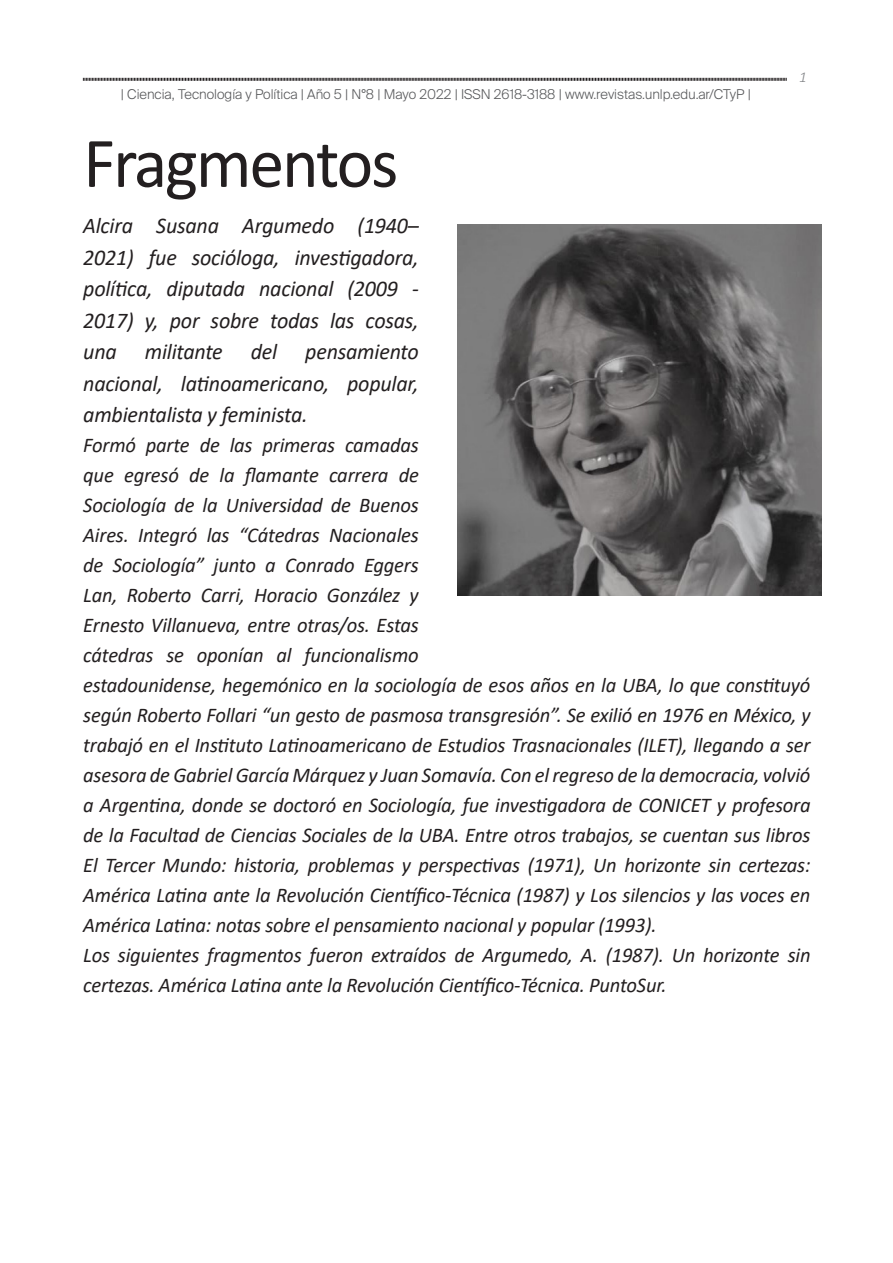
<style>
.page{position:relative;width:893px;height:1263px;background:#fff}
.page>*{position:absolute;margin:0;border:0;box-sizing:border-box;transform-origin:0 0}
.t1{font:71.85px "Calibri";letter-spacing:-.03em;color:#231f20}
.t2{font:italic 22.5px/31.5px "Calibri";letter-spacing:-.01em;color:#231f20;text-align:justify}
.t3{font:italic 21px/30px "Calibri";letter-spacing:-.01em;color:#231f20}
.t4{font:italic 300 15px "Calibri";color:#808285}
.t5{font:300 13.5px "Suisse Intl";color:#57585a}
</style>
<div class="page">
<img style="left:457px;top:225px;width:365px;height:370px">
<svg style="left:83px;top:77px;width:704px;height:4px;background:#908e8e"></svg>
<p class="t5" style="left:121px;top:86px;width:631px">| Ciencia, Tecnología y Política | Año 5 | N°8 | Mayo 2022 | ISSN 2618-3188 | www.revistas.unlp.edu.ar/CTyP |</p>
<p class="t4" style="left:799px;top:68px;width:9px">1</p>
<h1 class="t1" style="left:83px;top:113px;width:317px">Fragmentos</h1>
<p class="t2" style="left:83px;top:209px;width:337px">Alcira Susana Argumedo (1940– 2021) fue socióloga, investigadora, política, diputada nacional (2009 - 2017) y, por sobre todas las cosas, una militante del pensamiento nacional, latinoamericano, popular, ambientalista y feminista.</p>
<p class="t3" style="left:83px;top:429px;width:729px">Formó parte de las primeras camadas<br>que egresó de la flamante carrera de<br>Sociología de la Universidad de Buenos<br>Aires. Integró las “Cátedras Nacionales<br>de Sociología” junto a Conrado Eggers<br>Lan, Roberto Carri, Horacio González y<br>Ernesto Villanueva, entre otras/os. Estas<br>cátedras se oponían al funcionalismo<br>estadounidense, hegemónico en la sociología de esos años en la UBA, lo que constituyó según Roberto Follari “un gesto de pasmosa transgresión”. Se exilió en 1976 en México, y trabajó en el Instituto Latinoamericano de Estudios Trasnacionales (ILET), llegando a ser asesora de Gabriel García Márquez y Juan Somavía. Con el regreso de la democracia, volvió a Argentina, donde se doctoró en Sociología, fue investigadora de CONICET y profesora de la Facultad de Ciencias Sociales de la UBA. Entre otros trabajos, se cuentan sus libros El Tercer Mundo: historia, problemas y perspectivas (1971), Un horizonte sin certezas:<br>América Latina ante la Revolución Científico-Técnica (1987) y Los silencios y las voces en América Latina: notas sobre el pensamiento nacional y popular (1993).<br>Los siguientes fragmentos fueron extraídos de Argumedo, A. (1987). Un horizonte sin certezas. América Latina ante la Revolución Científico-Técnica. PuntoSur.</p>
</div>
